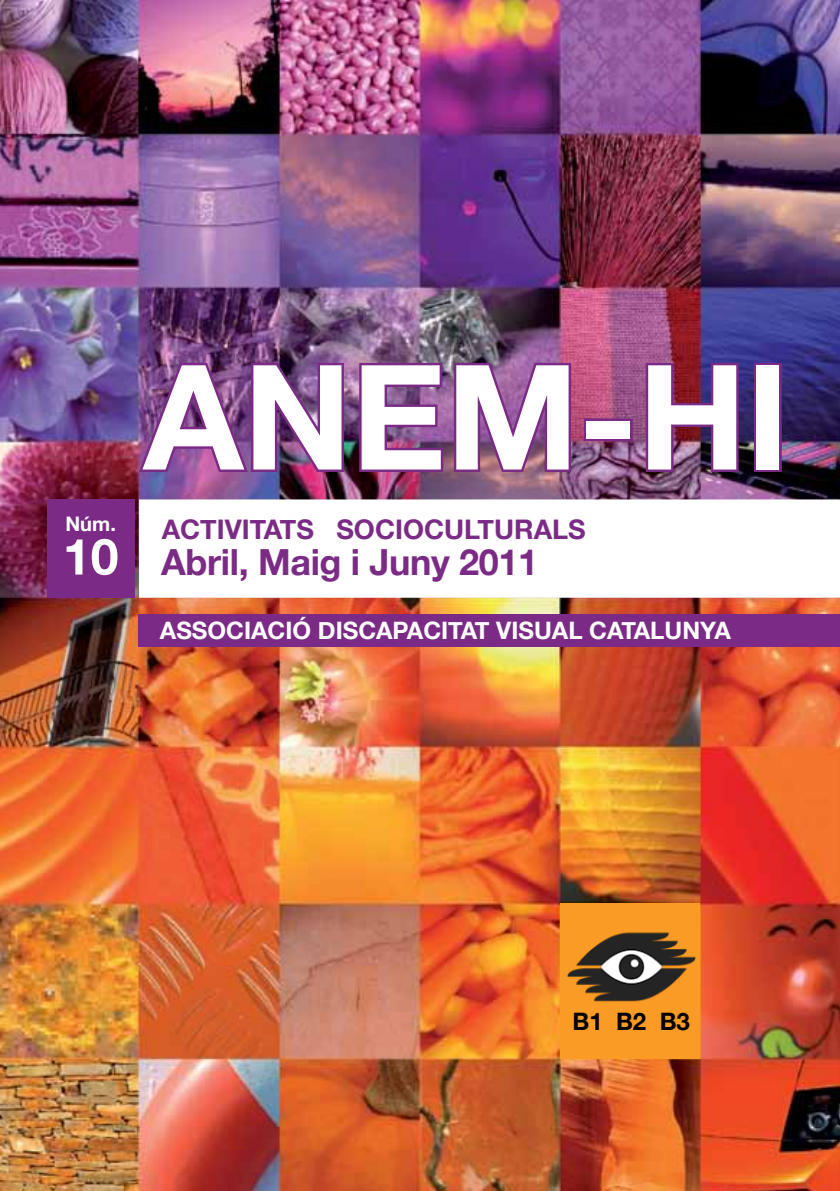
<style>
.page{position:relative;width:840px;height:1191px;background:#fff}
.page>*{position:absolute;margin:0;border:0;box-sizing:border-box;transform-origin:0 0}
.t1{font:700 145.8px "Helvetica Neue";color:#fff}
.t2{font:700 50px "Helvetica Neue";color:#fff}
.t3{font:700 36px "Helvetica Neue";letter-spacing:-.01em;color:#7b2b85}
.t4{font:700 27px "Helvetica Neue";color:#7b2b85}
.t5{font:700 24px "Helvetica Neue";color:#fff}
.t6{font:700 24px "Helvetica Neue";color:#000}
.t7{font:700 20px "Helvetica Neue";color:#fff}
</style>
<div class="page">
<img style="left:0;top:0;width:839px;height:1191px">
<div style="left:48px;top:499px;width:87px;height:98px;background:#7b2b85"></div>
<div style="left:138px;top:614px;width:701px;height:32px;background:#7b2b85"></div>
<svg style="left:139px;top:499px;width:700px;height:99px"></svg>
<div style="left:559px;top:903px;width:140px;height:155px;background:#f99b25"></div>
<img style="left:567px;top:932px;width:129px;height:70px">
<img style="left:135px;top:358px;width:211px;height:116px">
<img style="left:356px;top:360px;width:89px;height:114px">
<img style="left:451px;top:359px;width:122px;height:115px">
<div style="left:583px;top:418px;width:49px;height:23px;border:5px solid #7b2b85"></div>
<img style="left:643px;top:360px;width:97px;height:114px">
<div style="left:753px;top:363px;width:28px;height:109px;border:5px solid #7b2b85"></div>
<p class="t7" style="left:65px;top:511px;width:52px">Núm.</p>
<h2 class="t2" style="left:63px;top:526px;width:57px">10</h2>
<h1 class="t1" style="left:143px;top:327px;width:647px">ANEM-HI</h1>
<p class="t4" style="left:162px;top:512px;width:425px">ACTIVITATS SOCIOCULTURALS</p>
<h3 class="t3" style="left:161px;top:540px;width:378px">Abril, Maig i Juny 2011</h3>
<p class="t5" style="left:160px;top:615px;width:572px">ASSOCIACIÓ DISCAPACITAT VISUAL CATALUNYA</p>
<p class="t6" style="left:572px;top:1006px;width:119px">B1 B2 B3</p>
</div>
